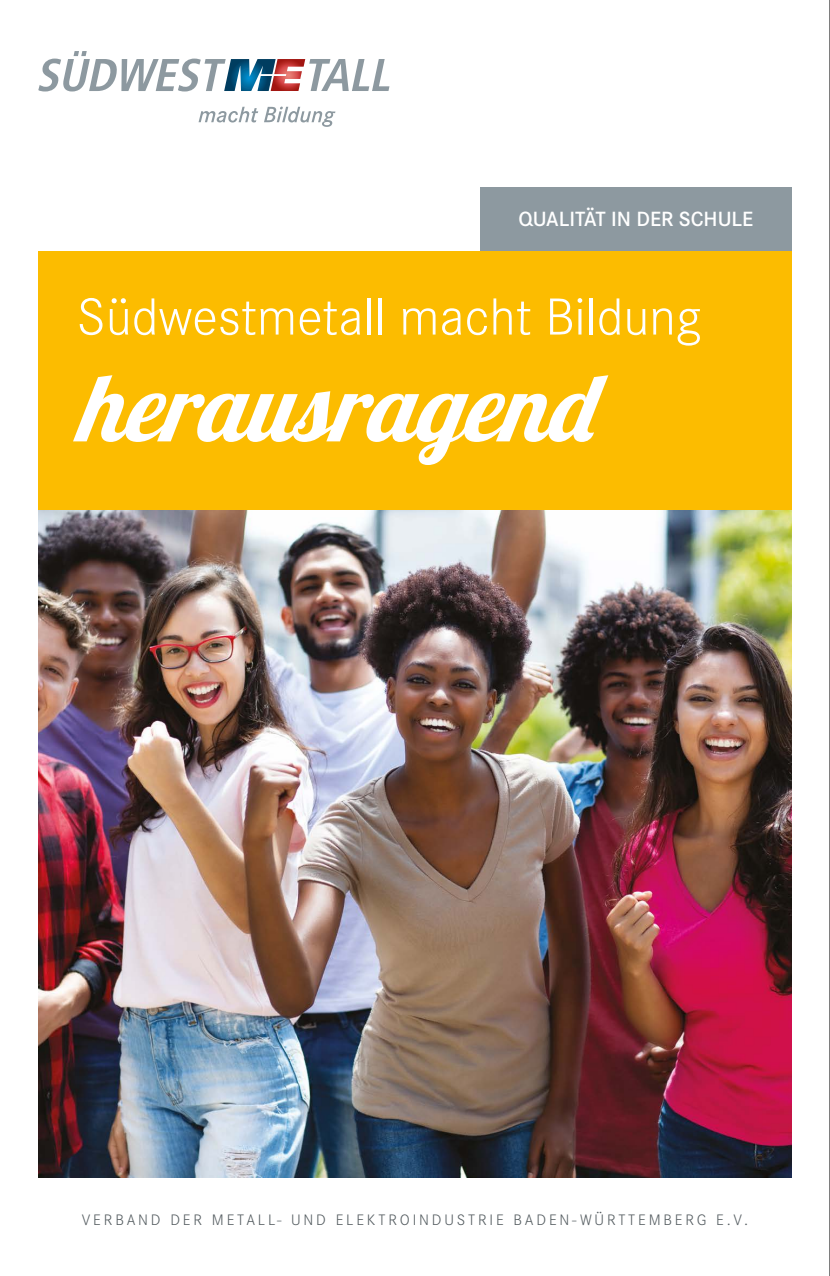
<style>
.page{position:relative;width:830px;height:1276px;background:#fff}
.page>*{position:absolute;margin:0;border:0;box-sizing:border-box;transform-origin:0 0}
.t1{font:italic 94.5px "Lobster 1.4";color:#fff}
.t2{font:300 54px "Corporate S Pro";color:#fff}
.t3{font:600 21.38px "Corporate S Pro";color:#fff}
.t4{font:300 15.75px "Corporate S Pro";letter-spacing:.18em;color:#545c60}
</style>
<div class="page">
<svg style="left:38px;top:51px;width:351px;height:40px"></svg>
<svg style="left:198px;top:107px;width:60px;height:15px"></svg>
<svg style="left:264px;top:107px;width:71px;height:20px"></svg>
<img style="left:38px;top:509px;width:753px;height:668px">
<div style="left:480px;top:187px;width:311px;height:64px;background:#8d99a0"></div>
<div style="left:38px;top:251px;width:753px;height:258px;background:#fcbc00"></div>
<hr style="left:829px;top:0;width:1px;height:1276px;background:#000">
<h3 class="t3" style="left:518px;top:203px;width:236px">QUALITÄT IN DER SCHULE</h3>
<h2 class="t2" style="left:77px;top:279px;width:625px">Südwestmetall macht Bildung</h2>
<h1 class="t1" style="left:77px;top:347px;width:517px">her ausr agend</h1>
<p class="t4" style="left:82px;top:1208px;width:667px">VERBAND DER METALL- UND ELEKTROINDUSTRIE BADEN-WÜRTTEMBERG E.V.</p>
</div>
